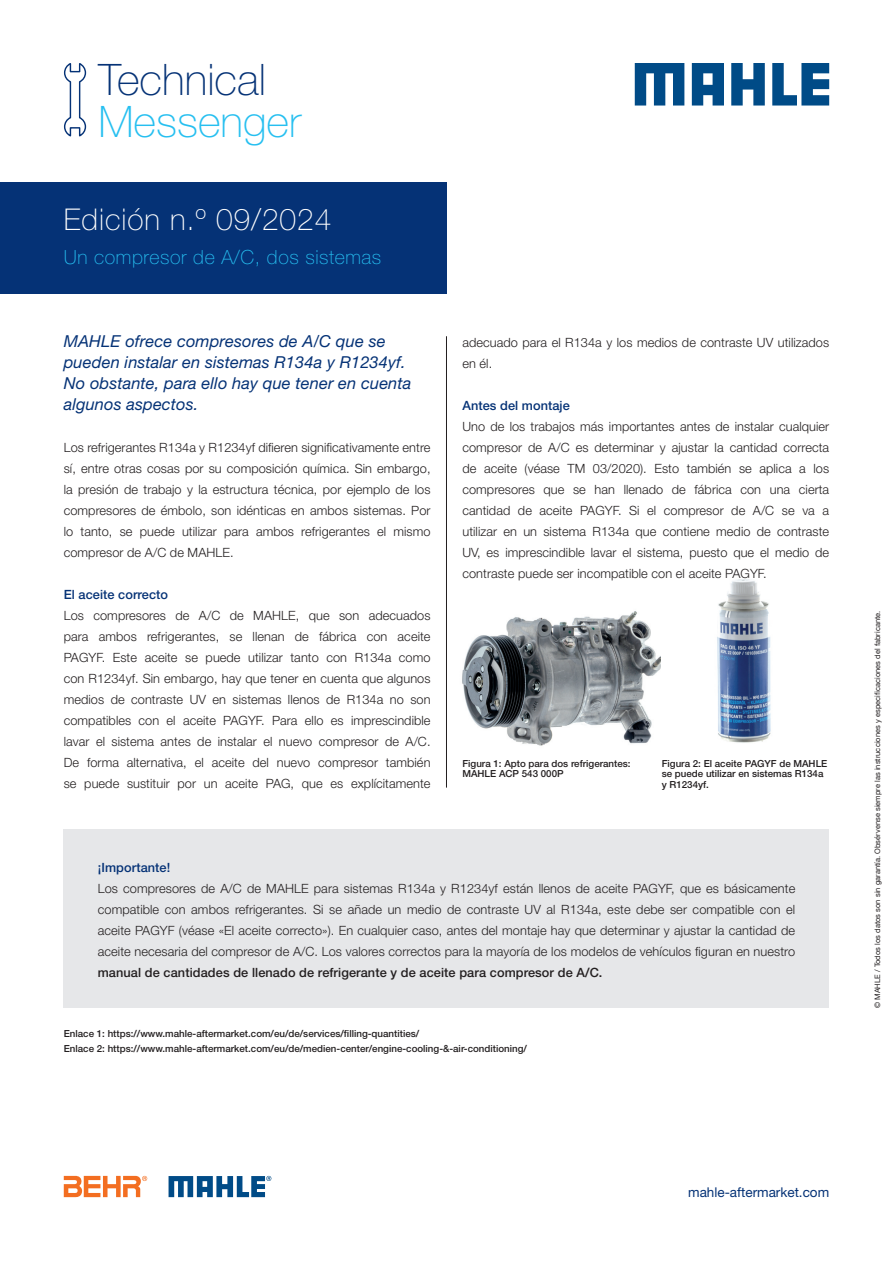
<style>
.page{position:relative;width:893px;height:1263px;background:#fff}
.page>*{position:absolute;margin:0;border:0;box-sizing:border-box;transform-origin:0 0}
.t1{font:100 43.5px "Helvetica Neue LT Pro";color:#053276}
.t2{font:100 43.5px "Helvetica Neue LT Pro";color:#26bff0}
.t3{font:100 30px "Helvetica Neue LT Pro";letter-spacing:.03em;color:#fff}
.t4{font:100 19.5px "Helvetica Neue LT Pro";letter-spacing:.03em;color:#26bff0}
.t5{font:italic 16.5px/21px "Helvetica Neue LT Pro";letter-spacing:.005em;color:#053276}
.t6{font:13.5px "Helvetica Neue LT Pro";color:#053276}
.t7{font:300 12.75px/21px "Helvetica Neue LT Pro";letter-spacing:.005em;color:#231f20;text-align:justify}
.t8{font:500 12.75px "Helvetica Neue LT Pro";letter-spacing:.005em;color:#231f20}
.t9{font:500 12.75px "Helvetica Neue LT Pro";letter-spacing:.005em;color:#053276}
.t10{font:500 9.75px/10.5px "Helvetica Neue LT Pro";color:#231f20}
.t11{font:7.5px "Helvetica Neue LT Com";letter-spacing:.005em;color:#231f20}
</style>
<div class="page">
<img style="left:462px;top:611px;width:199px;height:135px">
<img style="left:717px;top:579px;width:54px;height:164px">
<svg style="left:64px;top:63px;width:23px;height:74px"></svg>
<hr style="left:446px;top:336px;width:1px;height:452px;background:#231f20">
<div style="left:0;top:183px;width:446px;height:111px;background:#053276"></div>
<div style="left:64px;top:830px;width:765px;height:178px;background:#e6e7e9"></div>
<svg style="left:64px;top:1175px;width:83px;height:22px"></svg>
<svg style="left:169px;top:1176px;width:102px;height:21px"></svg>
<svg style="left:635px;top:63px;width:49px;height:43px"></svg>
<svg style="left:731px;top:63px;width:34px;height:43px"></svg>
<svg style="left:772px;top:63px;width:57px;height:43px"></svg>
<svg style="left:692px;top:63px;width:32px;height:43px"></svg>
<h1 class="t1" style="left:98px;top:53px;width:169px">Technical</h1>
<h1 class="t2" style="left:98px;top:95px;width:204px">Messenger</h1>
<h2 class="t3" style="left:64px;top:201px;width:269px">Edición n.º 09/2024</h2>
<h3 class="t4" style="left:64px;top:245px;width:319px">Un compresor de A/C, dos sistemas</h3>
<p class="t5" style="left:64px;top:330px;width:349px">MAHLE ofrece compresores de A/C que se pueden instalar en sistemas R134a y R1234yf.<br>No obstante, para ello hay que tener en cuenta algunos aspectos.</p>
<p class="t7" style="left:64px;top:436px;width:368px">Los refrigerantes R134a y R1234yf difieren significativamente entre sí, entre otras cosas por su composición química. Sin embargo, la presión de trabajo y la estructura técnica, por ejemplo de los compresores de émbolo, son idénticas en ambos sistemas. Por lo tanto, se puede utilizar para ambos refrigerantes el mismo compresor de A/C de MAHLE.</p>
<p class="t9" style="left:64px;top:586px;width:106px">El aceite correcto</p>
<p class="t7" style="left:64px;top:604px;width:368px">Los compresores de A/C de MAHLE, que son adecuados para ambos refrigerantes, se llenan de fábrica con aceite PAGYF. Este aceite se puede utilizar tanto con R134a como con R1234yf. Sin embargo, hay que tener en cuenta que algunos medios de contraste UV en sistemas llenos de R134a no son compatibles con el aceite PAGYF. Para ello es imprescindible lavar el sistema antes de instalar el nuevo compresor de A/C.<br>De forma alternativa, el aceite del nuevo compresor también se puede sustituir por un aceite PAG, que es explícitamente</p>
<p class="t7" style="left:462px;top:331px;width:368px">adecuado para el R134a y los medios de contraste UV utilizados en él.</p>
<p class="t9" style="left:462px;top:397px;width:109px">Antes del montaje</p>
<p class="t7" style="left:462px;top:415px;width:368px">Uno de los trabajos más importantes antes de instalar cualquier compresor de A/C es determinar y ajustar la cantidad correcta de aceite (véase TM 03/2020). Esto también se aplica a los compresores que se han llenado de fábrica con una cierta cantidad de aceite PAGYF. Si el compresor de A/C se va a utilizar en un sistema R134a que contiene medio de contraste UV, es imprescindible lavar el sistema, puesto que el medio de contraste puede ser incompatible con el aceite PAGYF.</p>
<p class="t10" style="left:462px;top:758px;width:170px">Figura 1: Apto para dos refrigerantes:<br>MAHLE ACP 543 000P</p>
<p class="t10" style="left:662px;top:758px;width:167px">Figura 2: El aceite PAGYF de MAHLE se puede utilizar en sistemas R134a y R1234yf.</p>
<p class="t9" style="left:98px;top:859px;width:74px">¡Importante!</p>
<p class="t7" style="left:98px;top:877px;width:699px">Los compresores de A/C de MAHLE para sistemas R134a y R1234yf están llenos de aceite PAGYF, que es básicamente compatible con ambos refrigerantes. Si se añade un medio de contraste UV al R134a, este debe ser compatible con el aceite PAGYF (véase «El aceite correcto»). En cualquier caso, antes del montaje hay que determinar y ajustar la cantidad de aceite necesaria del compresor de A/C. Los valores correctos para la mayoría de los modelos de vehículos figuran en nuestro</p>
<p class="t8" style="left:98px;top:964px;width:506px">manual de cantidades de llenado de refrigerante y de aceite para compresor de A/C.</p>
<p class="t10" style="left:64px;top:1026px;width:465px;line-height:14.7px">Enlace 1: https://www.mahle-aftermarket.com/eu/de/services/filling-quantities/<br>Enlace 2: https://www.mahle-aftermarket.com/eu/de/medien-center/engine-cooling-&amp;-air-conditioning/</p>
<p class="t11" style="left:873px;top:1008px;width:399px;rotate:-90deg">© MAHLE / Todos los datos son sin garantía. Obsérvense siempre las instrucciones y especificaciones del fabricante.</p>
<p class="t6" style="left:688px;top:1184px;width:143px">mahle-aftermarket.com</p>
</div>
